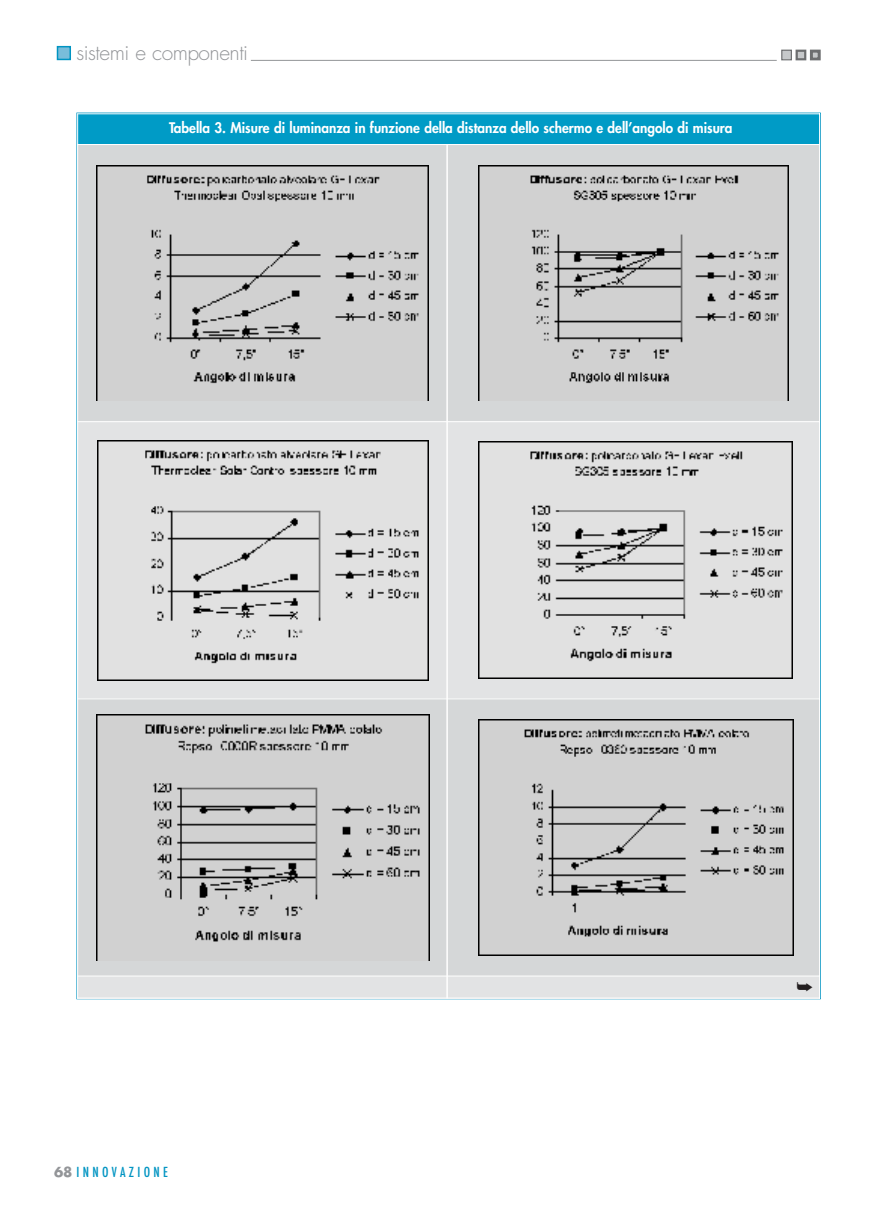
<style>
.page{position:relative;width:893px;height:1212px;background:#fff}
.page>*{position:absolute;margin:0;border:0;box-sizing:border-box;transform-origin:0 0}
.t1{font:300 21px "Futura Std";letter-spacing:-.025em;color:#939598}
.t2{font:800 14.25px "Futura";color:#fff;scale:.95 1}
.t3{font:500 condensed 13.5px "Futura";letter-spacing:.25em;color:#0094c2}
.s1{font-family:"Futura Std";font-weight:700;font-stretch:normal;color:#939598}
</style>
<div class="page">
<div style="left:58px;top:47px;width:12px;height:12px;background:#79bdda"></div>
<div style="left:57px;top:46px;width:14px;height:14px;border:2px solid #0094c2"></div>
<div style="left:782px;top:51px;width:9px;height:8px;background:#c6c8ca"></div>
<div style="left:781px;top:50px;width:11px;height:10px;border:1px solid #6d6e70"></div>
<svg style="left:798px;top:53px;width:5px;height:4px"></svg>
<div style="left:795px;top:50px;width:11px;height:10px;border:2px solid #6d6e70"></div>
<div style="left:810px;top:50px;width:11px;height:10px;border:3px solid #6d6e70"></div>
<hr style="left:251px;top:60px;width:526px;height:1px;background:#939598">
<div style="left:77px;top:113px;width:743px;height:32px;background:#009bc6"></div>
<div style="left:77px;top:145px;width:370px;height:277px;background:#d5d7d8"></div>
<img style="left:97px;top:166px;width:332px;height:234px">
<div style="left:447px;top:145px;width:373px;height:277px;background:#d5d7d8"></div>
<img style="left:478px;top:166px;width:311px;height:234px">
<div style="left:77px;top:422px;width:370px;height:277px;background:#e2e3e4"></div>
<img style="left:98px;top:440px;width:330px;height:240px">
<div style="left:447px;top:422px;width:373px;height:277px;background:#e2e3e4"></div>
<img style="left:478px;top:442px;width:315px;height:237px">
<div style="left:77px;top:699px;width:370px;height:277px;background:#d5d7d8"></div>
<img style="left:96px;top:714px;width:333px;height:247px">
<div style="left:447px;top:699px;width:373px;height:277px;background:#d5d7d8"></div>
<img style="left:478px;top:720px;width:315px;height:235px">
<div style="left:77px;top:976px;width:370px;height:22px;background:#e2e3e4"></div>
<div style="left:447px;top:976px;width:373px;height:22px;background:#e2e3e4"></div>
<hr style="left:77px;top:113px;width:1px;height:885px;background:#fff">
<hr style="left:446px;top:144px;width:2px;height:854px;background:#fff">
<hr style="left:819px;top:113px;width:1px;height:885px;background:#fff">
<hr style="left:77px;top:113px;width:743px;height:1px;background:#fff">
<hr style="left:77px;top:144px;width:743px;height:1px;background:#fff">
<hr style="left:77px;top:421px;width:743px;height:1px;background:#fff">
<hr style="left:77px;top:698px;width:743px;height:1px;background:#fff">
<hr style="left:77px;top:976px;width:743px;height:1px;background:#fff">
<h1 class="t1" style="left:77px;top:42px;width:173px">sistemi e componenti</h1>
<p class="t2" style="left:169px;top:121px;width:594px">Tabella 3. Misure di luminanza in funzione della distanza dello schermo e dell’angolo di misura</p>
<p class="t3" style="left:54px;top:1166px;width:115px"><span class="s1">68</span>INNOVAZIONE</p>
</div>
